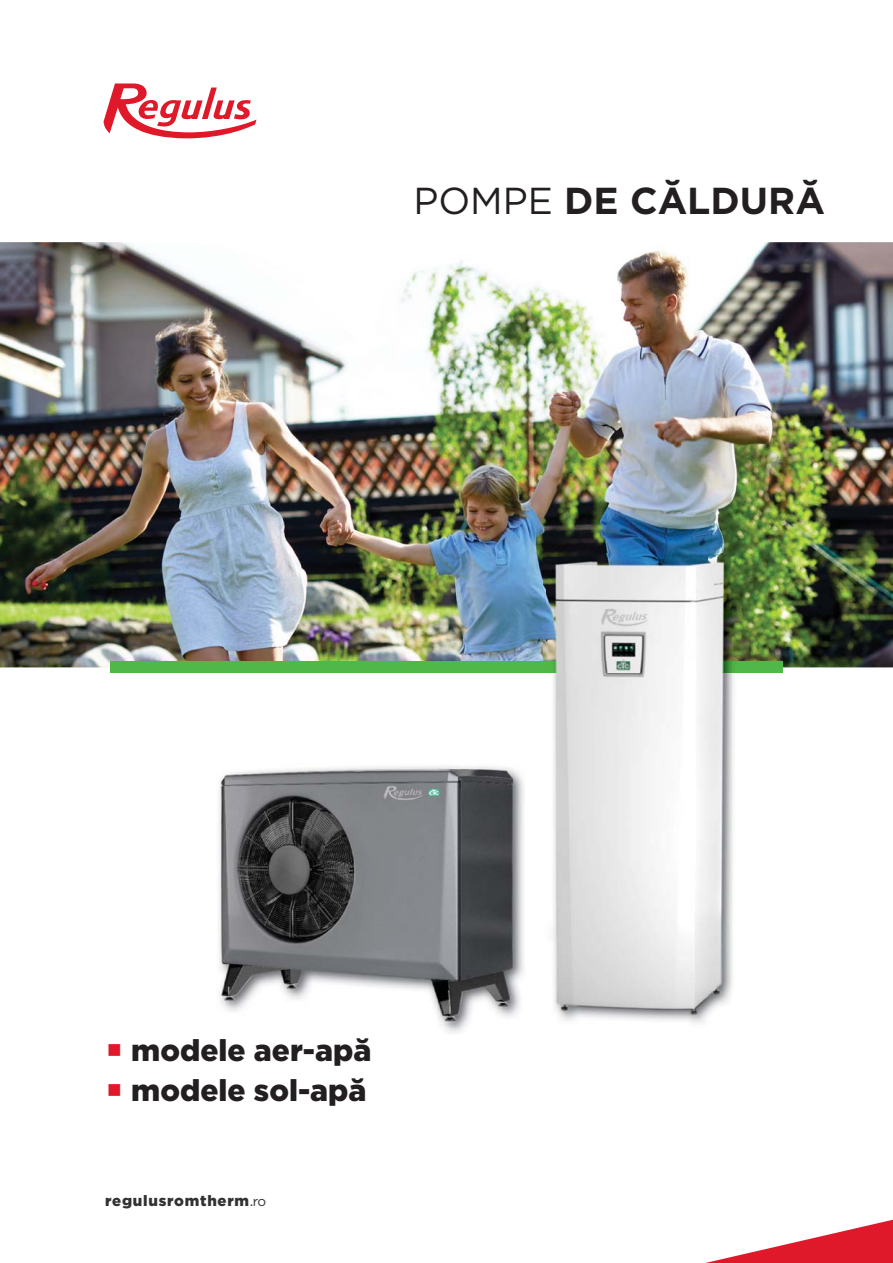
<style>
.page{position:relative;width:893px;height:1263px;background:#fff}
.page>*{position:absolute;margin:0;border:0;box-sizing:border-box;transform-origin:0 0}
.t1{font:700 37.5px "Gotham";color:#231f20}
.t2{font:900 30px "Gotham";color:#231f20}
.t3{font:900 15px "Gotham";letter-spacing:.05em;color:#323031}
.s1{font-weight:400}
.s2{color:#df1929}
.s3{font-weight:400;font-size:13.5px}
</style>
<div class="page">
<img style="left:0;top:242px;width:893px;height:425px">
<svg style="left:104px;top:83px;width:152px;height:56px"></svg>
<svg style="left:705px;top:1219px;width:188px;height:44px"></svg>
<div style="left:110px;top:661px;width:672px;height:11px;background:#50b848"></div>
<img style="left:441px;top:772px;width:83px;height:261px">
<img style="left:218px;top:766px;width:299px;height:257px">
<img style="left:544px;top:557px;width:2px;height:104px">
<img style="left:731px;top:672px;width:6px;height:319px">
<img style="left:731px;top:557px;width:6px;height:104px">
<svg style="left:731px;top:661px;width:2px;height:11px"></svg>
<img style="left:546px;top:553px;width:185px;height:470px">
<p class="t1" style="left:413px;top:186px;width:413px"><span class="s1">POMPE</span> DE CĂLDURĂ</p>
<p class="t2" style="left:106px;top:1038px;width:267px"><span class="s2">○</span> modele aer-apă</p>
<p class="t2" style="left:106px;top:1078px;width:262px"><span class="s2">○</span> modele sol-apă</p>
<p class="t3" style="left:105px;top:1195px;width:162px">regulusromtherm<span class="s1">.</span><span class="s3">ro</span></p>
</div>
